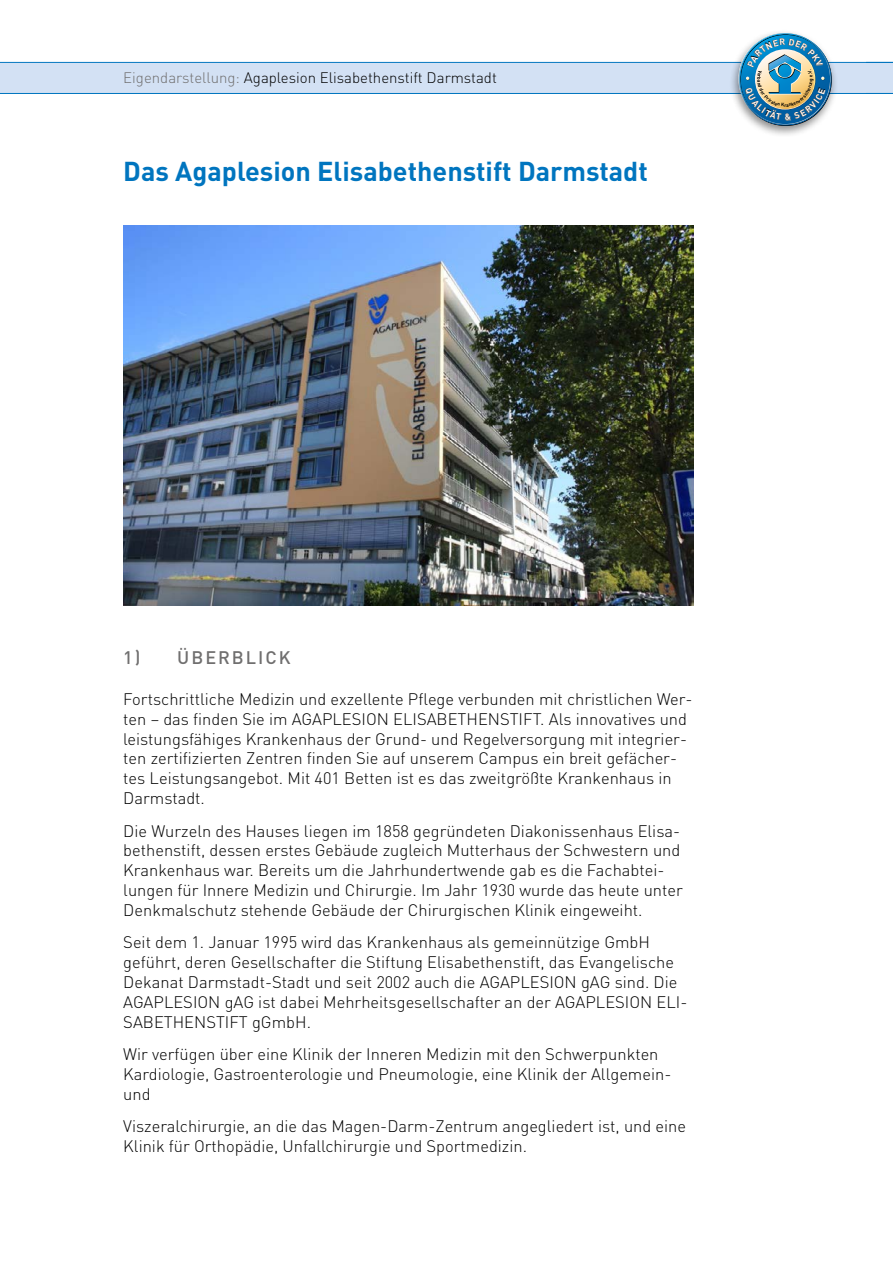
<style>
.page{position:relative;width:893px;height:1263px;background:#fff}
.page>*{position:absolute;margin:0;border:0;box-sizing:border-box;transform-origin:0 0}
.t1{font:700 27px "DINOT";color:#0075bf}
.t2{font:500 18px "DINOT";letter-spacing:.11em;color:#706f6f}
.t3{font:300 16.5px/19.8px "DINOT";color:#000}
.t4{font:300 15px "DINOT";color:#000}
.s1{color:#706f6f}
</style>
<div class="page">
<div style="left:0;top:63px;width:893px;height:30px;background:#d3e1f4"></div>
<hr style="left:0;top:93px;width:893px;height:1px;background:#0075bf">
<hr style="left:0;top:62px;width:893px;height:1px;background:#0075bf">
<div style="left:729px;top:29px;width:109px;height:109px;background:#000;opacity:.45"></div>
<img style="left:123px;top:226px;width:570px;height:380px">
<svg style="left:738px;top:33px;width:94px;height:93px"></svg>
<p class="t4" style="left:123px;top:67px;width:375px"><span class="s1">Eigendarstellung:</span> Agaplesion Elisabethenstift Darmstadt</p>
<h1 class="t1" style="left:123px;top:153px;width:526px">Das Agaplesion Elisabethenstift Darmstadt</h1>
<p class="t2" style="left:123px;top:645px;width:169px">1) ÜBERBLICK</p>
<p class="t3" style="left:123px;top:688px;width:571px">Fortschrittliche Medizin und exzellente Pflege verbunden mit christlichen Wer&shy;ten – das finden Sie im AGAPLESION ELISABETHENSTIFT. Als innovatives und leistungsfähiges Krankenhaus der Grund- und Regelversorgung mit integrier&shy;ten zertifizierten Zentren finden Sie auf unserem Campus ein breit gefächer&shy;tes Leistungsangebot. Mit 401 Betten ist es das zweitgrößte Krankenhaus in Darmstadt.</p>
<p class="t3" style="left:123px;top:820px;width:561px">Die Wurzeln des Hauses liegen im 1858 gegründeten Diakonissenhaus Elisa&shy;bethenstift, dessen erstes Gebäude zugleich Mutterhaus der Schwestern und Krankenhaus war. Bereits um die Jahrhundertwende gab es die Fachabtei&shy;lungen für Innere Medizin und Chirurgie. Im Jahr 1930 wurde das heute unter Denkmalschutz stehende Gebäude der Chirurgischen Klinik eingeweiht.</p>
<p class="t3" style="left:123px;top:932px;width:566px">Seit dem 1. Januar 1995 wird das Krankenhaus als gemeinnützige GmbH geführt, deren Gesellschafter die Stiftung Elisabethenstift, das Evangelische Dekanat Darmstadt-Stadt und seit 2002 auch die AGAPLESION gAG sind. Die AGAPLESION gAG ist dabei Mehrheitsgesellschafter an der AGAPLESION ELI-SABETHENSTIFT gGmbH.</p>
<p class="t3" style="left:123px;top:1043px;width:550px">Wir verfügen über eine Klinik der Inneren Medizin mit den Schwerpunkten<br>Kardiologie, Gastroenterologie und Pneumologie, eine Klinik der Allgemein&shy;und</p>
<p class="t3" style="left:123px;top:1116px;width:564px">Viszeralchirurgie, an die das Magen-Darm-Zentrum angegliedert ist, und eine<br>Klinik für Orthopädie, Unfallchirurgie und Sportmedizin.</p>
</div>
